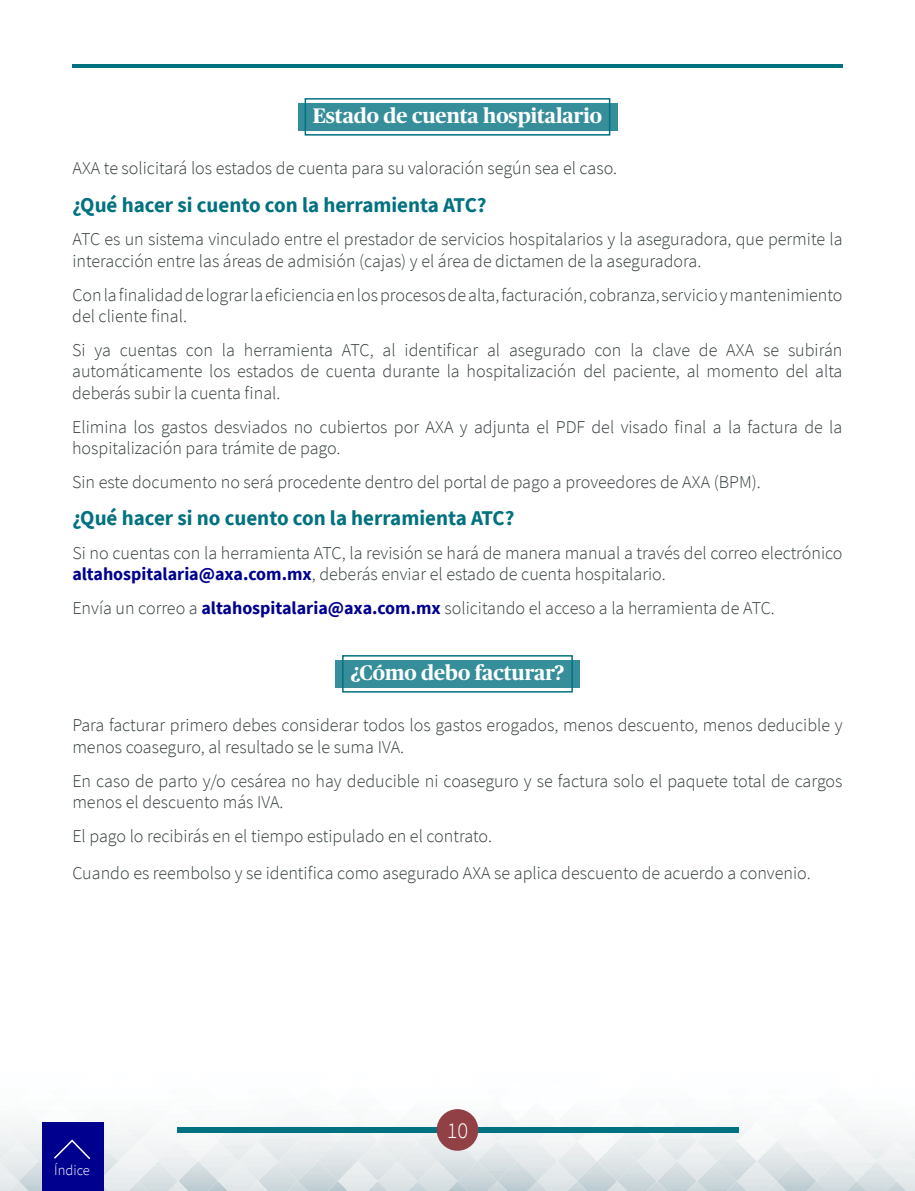
<style>
.page{position:relative;width:915px;height:1191px;background:#fff}
.page>*{position:absolute;margin:0;border:0;box-sizing:border-box;transform-origin:0 0}
.t1{font:300 22.5px "Source Sans Pro";color:#fff}
.t2{font:700 21px "Source Sans Pro";color:#027180}
.t3{font:700 21px "Publico Headline";color:#fff}
.t4{font:300 18px/21.6px "Source Sans Pro";color:#343c3d}
.t5{font:300 14.55px "Source Sans Pro";color:#fff}
.s1{font-weight:700;color:#00008f}
</style>
<div class="page">
<img style="left:836px;top:1159px;width:78px;height:32px">
<div style="left:836px;top:1130px;width:60px;height:31px;background:#f1f3f5"></div>
<img style="left:0;top:1109px;width:836px;height:72px">
<img style="left:103px;top:1181px;width:733px;height:10px">
<img style="left:636px;top:1161px;width:20px;height:20px">
<img style="left:497px;top:1109px;width:20px;height:12px">
<img style="left:58px;top:1109px;width:100px;height:12px">
<img style="left:118px;top:1109px;width:20px;height:12px">
<img style="left:98px;top:1121px;width:20px;height:20px">
<img style="left:0;top:1181px;width:42px;height:10px">
<img style="left:19px;top:1109px;width:39px;height:52px">
<img style="left:0;top:1122px;width:19px;height:37px">
<img style="left:0;top:1109px;width:19px;height:11px">
<div style="left:177px;top:1127px;width:561px;height:5px;background:#027180"></div>
<div style="left:42px;top:1122px;width:61px;height:69px;background:#00008f"></div>
<hr style="left:72px;top:64px;width:770px;height:4px;background:#027180">
<div style="left:436px;top:1109px;width:42px;height:41px;background:#914146;border-radius:50%"></div>
<svg style="left:54px;top:1139px;width:37px;height:21px"></svg>
<div style="left:298px;top:103px;width:319px;height:27px;background:#358e9a"></div>
<div style="left:304px;top:98px;width:306px;height:38px;border:2px solid #027180"></div>
<div style="left:335px;top:660px;width:244px;height:27px;background:#358e9a"></div>
<div style="left:342px;top:655px;width:230px;height:37px;border:2px solid #027180"></div>
<p class="t3" style="left:313px;top:101px;width:290px">Estado de cuenta hospitalario</p>
<p class="t4" style="left:72px;top:158px;width:546px">AXA te solicitará los estados de cuenta para su valoración según sea el caso.</p>
<p class="t2" style="left:72px;top:190px;width:415px">¿Qué hacer si cuento con la herramienta ATC?</p>
<p class="t4" style="left:72px;top:228px;width:771px">ATC es un sistema vinculado entre el prestador de servicios hospitalarios y la aseguradora, que permite la interacción entre las áreas de admisión (cajas) y el área de dictamen de la aseguradora.</p>
<p class="t4" style="left:72px;top:284px;width:771px">Conlafinalidaddelograrlaeficienciaenlosprocesosdealta,facturación,cobranza,servicioymantenimiento del cliente final.</p>
<p class="t4" style="left:72px;top:339px;width:771px;text-align:justify">Si ya cuentas con la herramienta ATC, al identificar al asegurado con la clave de AXA se subirán automáticamente los estados de cuenta durante la hospitalización del paciente, al momento del alta deberás subir la cuenta final.</p>
<p class="t4" style="left:72px;top:416px;width:771px">Elimina los gastos desviados no cubiertos por AXA y adjunta el PDF del visado final a la factura de la hospitalización para trámite de pago.</p>
<p class="t4" style="left:72px;top:471px;width:690px">Sin este documento no será procedente dentro del portal de pago a proveedores de AXA (BPM).</p>
<p class="t2" style="left:72px;top:504px;width:443px">¿Qué hacer si no cuento con la herramienta ATC?</p>
<p class="t4" style="left:72px;top:542px;width:771px">Si no cuentas con la herramienta ATC, la revisión se hará de manera manual a través del correo electrónico <span class="s1">altahospitalaria@axa.com.mx</span>, deberás enviar el estado de cuenta hospitalario.</p>
<p class="t4" style="left:72px;top:597px;width:703px">Envía un correo a <span class="s1">altahospitalaria@axa.com.mx</span> solicitando el acceso a la herramienta de ATC.</p>
<p class="t3" style="left:350px;top:657px;width:216px">¿Cómo debo facturar?</p>
<p class="t4" style="left:72px;top:714px;width:771px">Para facturar primero debes considerar todos los gastos erogados, menos descuento, menos deducible y menos coaseguro, al resultado se le suma IVA.</p>
<p class="t4" style="left:72px;top:770px;width:771px">En caso de parto y/o cesárea no hay deducible ni coaseguro y se factura solo el paquete total de cargos menos el descuento más IVA.</p>
<p class="t4" style="left:72px;top:817px;width:739px;line-height:37.2px">El pago lo recibirás en el tiempo estipulado en el contrato.<br>Cuando es reembolso y se identifica como asegurado AXA se aplica descuento de acuerdo a convenio.</p>
<p class="t5" style="left:54px;top:1161px;width:37px">Índice</p>
<p class="t1" style="left:446px;top:1117px;width:23px">10</p>
</div>
